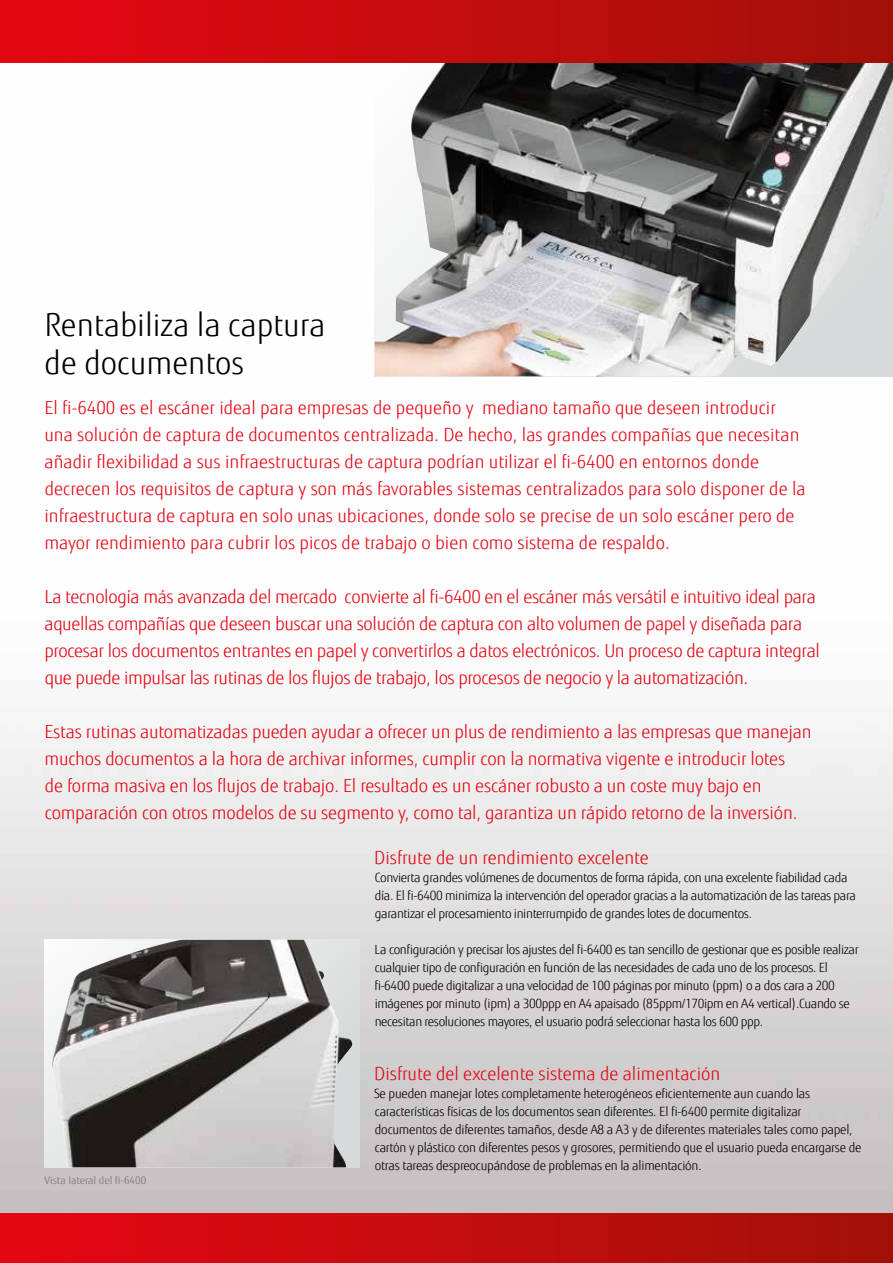
<style>
.page{position:relative;width:893px;height:1263px;background:#fff}
.page>*{position:absolute;margin:0;border:0;box-sizing:border-box;transform-origin:0 0}
.t1{font:300 31.5px/37.5px "Fujitsu Sans";color:#000}
.t2{font:300 18px/27px "Fujitsu Sans";letter-spacing:-.01em;color:#e30613}
.t3{font:300 12.75px/18px "Fujitsu Sans";letter-spacing:-.03em;color:#000}
.t4{font:10.5px "Fujitsu Sans";color:#87867e}
</style>
<div class="page">
<img style="left:375px;top:63px;width:518px;height:313px">
<svg style="left:45px;top:940px;width:315px;height:227px"></svg>
<img style="left:52px;top:940px;width:300px;height:227px">
<div style="left:0;top:1213px;width:893px;height:50px;background:linear-gradient(to right,#e60714,#a21108)"></div>
<div style="left:0;top:0;width:893px;height:63px;background:linear-gradient(to right,#e60714,#a21108)"></div>
<h1 class="t1" style="left:45px;top:307px;width:282px">Rentabiliza la captura de documentos</h1>
<p class="t2" style="left:44px;top:394px;width:763px">El fi-6400 es el escáner ideal para empresas de pequeño y mediano tamaño que deseen introducir una solución de captura de documentos centralizada. De hecho, las grandes compañías que necesitan añadir flexibilidad a sus infraestructuras de captura podrían utilizar el fi-6400 en entornos donde decrecen los requisitos de captura y son más favorables sistemas centralizados para solo disponer de la infraestructura de captura en solo unas ubicaciones, donde solo se precise de un solo escáner pero de mayor rendimiento para cubrir los picos de trabajo o bien como sistema de respaldo.</p>
<p class="t2" style="left:44px;top:583px;width:777px">La tecnología más avanzada del mercado convierte al fi-6400 en el escáner más versátil e intuitivo ideal para aquellas compañías que deseen buscar una solución de captura con alto volumen de papel y diseñada para procesar los documentos entrantes en papel y convertirlos a datos electrónicos. Un proceso de captura integral que puede impulsar las rutinas de los flujos de trabajo, los procesos de negocio y la automatización.</p>
<p class="t2" style="left:44px;top:718px;width:769px">Estas rutinas automatizadas pueden ayudar a ofrecer un plus de rendimiento a las empresas que manejan muchos documentos a la hora de archivar informes, cumplir con la normativa vigente e introducir lotes<br>de forma masiva en los flujos de trabajo. El resultado es un escáner robusto a un coste muy bajo en comparación con otros modelos de su segmento y, como tal, garantiza un rápido retorno de la inversión.</p>
<p class="t4" style="left:45px;top:1174px;width:103px">Vista lateral del fi-6400</p>
<p class="t2" style="left:374px;top:844px;width:276px">Disfrute de un rendimiento excelente</p>
<p class="t3" style="left:375px;top:868px;width:483px">Convierta grandes volúmenes de documentos de forma rápida, con una excelente fiabilidad cada día. El fi-6400 minimiza la intervención del operador gracias a la automatización de las tareas para garantizar el procesamiento ininterrumpido de grandes lotes de documentos.</p>
<p class="t3" style="left:374px;top:940px;width:486px">La configuración y precisar los ajustes del fi-6400 es tan sencillo de gestionar que es posible realizar cualquier tipo de configuración en función de las necesidades de cada uno de los procesos. El fi-6400 puede digitalizar a una velocidad de 100 páginas por minuto (ppm) o a dos cara a 200 imágenes por minuto (ipm) a 300ppp en A4 apaisado (85ppm/170ipm en A4 vertical).Cuando se necesitan resoluciones mayores, el usuario podrá seleccionar hasta los 600 ppp.</p>
<p class="t2" style="left:374px;top:1060px;width:348px">Disfrute del excelente sistema de alimentación</p>
<p class="t3" style="left:374px;top:1084px;width:489px">Se pueden manejar lotes completamente heterogéneos eficientemente aun cuando las características físicas de los documentos sean diferentes. El fi-6400 permite digitalizar documentos de diferentes tamaños, desde A8 a A3 y de diferentes materiales tales como papel, cartón y plástico con diferentes pesos y grosores, permitiendo que el usuario pueda encargarse de otras tareas despreocupándose de problemas en la alimentación.</p>
</div>
